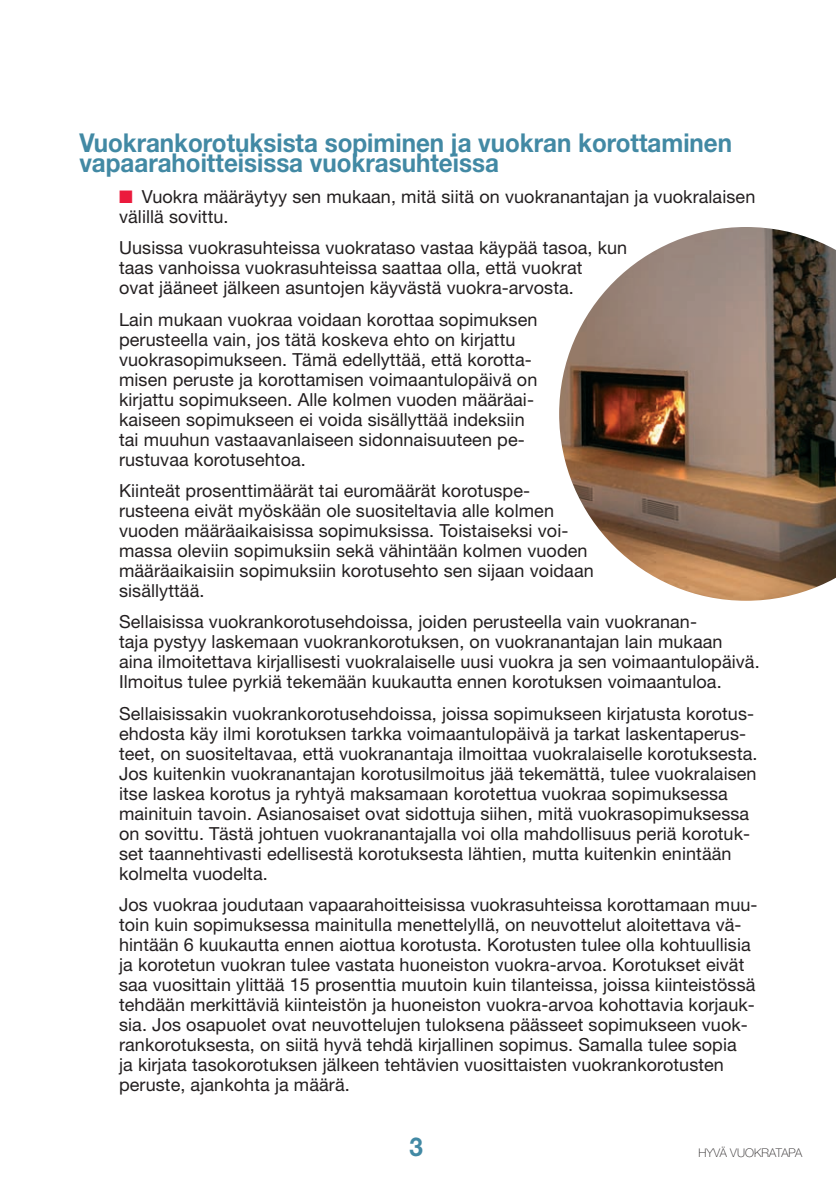
<style>
.page{position:relative;width:836px;height:1190px;background:#fff}
.page>*{position:absolute;margin:0;border:0;box-sizing:border-box;transform-origin:0 0}
.t1{font:700 26px/20px "Helvetica Neue LT Std";color:#4289a4;scale:.93 1}
.t2{font:18px/20px "Helvetica Neue LT Std";letter-spacing:.005em;color:#231f20}
.t3{font:100 12px "Helvetica Neue LT Std";letter-spacing:.005em;color:#231f20}
.s1{color:#eb1a3c}
</style>
<div class="page">
<img style="left:559px;top:227px;width:277px;height:374px">
<h1 class="t1" style="left:79px;top:133px;width:703px">Vuokrankorotuksista sopiminen ja vuokran korottaminen vapaarahoitteisissa vuokrasuhteissa</h1>
<p class="t2" style="left:119px;top:189px;width:638px"><span class="s1">■</span> Vuokra määräytyy sen mukaan, mitä siitä on vuokranantajan ja vuokralaisen välillä sovittu.</p>
<p class="t2" style="left:119px;top:240px;width:510px">Uusissa vuokrasuhteissa vuokrataso vastaa käypää tasoa, kun taas vanhoissa vuokrasuhteissa saattaa olla, että vuokrat<br>ovat jääneet jälkeen asuntojen käyvästä vuokra-arvosta.</p>
<p class="t2" style="left:119px;top:312px;width:420px">Lain mukaan vuokraa voidaan korottaa sopimuksen perusteella vain, jos tätä koskeva ehto on kirjattu vuokrasopimukseen. Tämä edellyttää, että korotta&shy;misen peruste ja korottamisen voimaantulopäivä on kirjattu sopimukseen. Alle kolmen vuoden määräai&shy;kaiseen sopimukseen ei voida sisällyttää indeksiin tai muuhun vastaavanlaiseen sidonnaisuuteen pe&shy;rustuvaa korotusehtoa.</p>
<p class="t2" style="left:119px;top:483px;width:476px">Kiinteät prosenttimäärät tai euromäärät korotuspe&shy;rusteena eivät myöskään ole suositeltavia alle kolmen vuoden määräaikaisissa sopimuksissa. Toistaiseksi voi&shy;massa oleviin sopimuksiin sekä vähintään kolmen vuoden määräaikaisiin sopimuksiin korotusehto sen sijaan voidaan sisällyttää.</p>
<p class="t2" style="left:119px;top:614px;width:642px">Sellaisissa vuokrankorotusehdoissa, joiden perusteella vain vuokranan-<br>taja pystyy laskemaan vuokrankorotuksen, on vuokranantajan lain mukaan aina ilmoitettava kirjallisesti vuokralaiselle uusi vuokra ja sen voimaantulopäivä.<br>Ilmoitus tulee pyrkiä tekemään kuukautta ennen korotuksen voimaantuloa.</p>
<p class="t2" style="left:119px;top:706px;width:640px">Sellaisissakin vuokrankorotusehdoissa, joissa sopimukseen kirjatusta korotus&shy;ehdosta käy ilmi korotuksen tarkka voimaantulopäivä ja tarkat laskentaperus&shy;teet, on suositeltavaa, että vuokranantaja ilmoittaa vuokralaiselle korotuksesta.<br>Jos kuitenkin vuokranantajan korotusilmoitus jää tekemättä, tulee vuokralaisen itse laskea korotus ja ryhtyä maksamaan korotettua vuokraa sopimuksessa mainituin tavoin. Asianosaiset ovat sidottuja siihen, mitä vuokrasopimuksessa on sovittu. Tästä johtuen vuokranantajalla voi olla mahdollisuus periä korotuk&shy;set taannehtivasti edellisestä korotuksesta lähtien, mutta kuitenkin enintään kolmelta vuodelta.</p>
<p class="t2" style="left:119px;top:897px;width:640px">Jos vuokraa joudutaan vapaarahoitteisissa vuokrasuhteissa korottamaan muu&shy;toin kuin sopimuksessa mainitulla menettelyllä, on neuvottelut aloitettava vä&shy;hintään 6 kuukautta ennen aiottua korotusta. Korotusten tulee olla kohtuullisia ja korotetun vuokran tulee vastata huoneiston vuokra-arvoa. Korotukset eivät saa vuosittain ylittää 15 prosenttia muutoin kuin tilanteissa, joissa kiinteistössä tehdään merkittäviä kiinteistön ja huoneiston vuokra-arvoa kohottavia korjauk&shy;sia. Jos osapuolet ovat neuvottelujen tuloksena päässeet sopimukseen vuok&shy;rankorotuksesta, on siitä hyvä tehdä kirjallinen sopimus. Samalla tulee sopia<br>ja kirjata tasokorotuksen jälkeen tehtävien vuosittaisten vuokrankorotusten peruste, ajankohta ja määrä.</p>
<h1 class="t1" style="left:410px;top:1137px;width:16px">3</h1>
<p class="t3" style="left:698px;top:1146px;width:105px">HYVÄ VUOKRATAPA</p>
</div>
